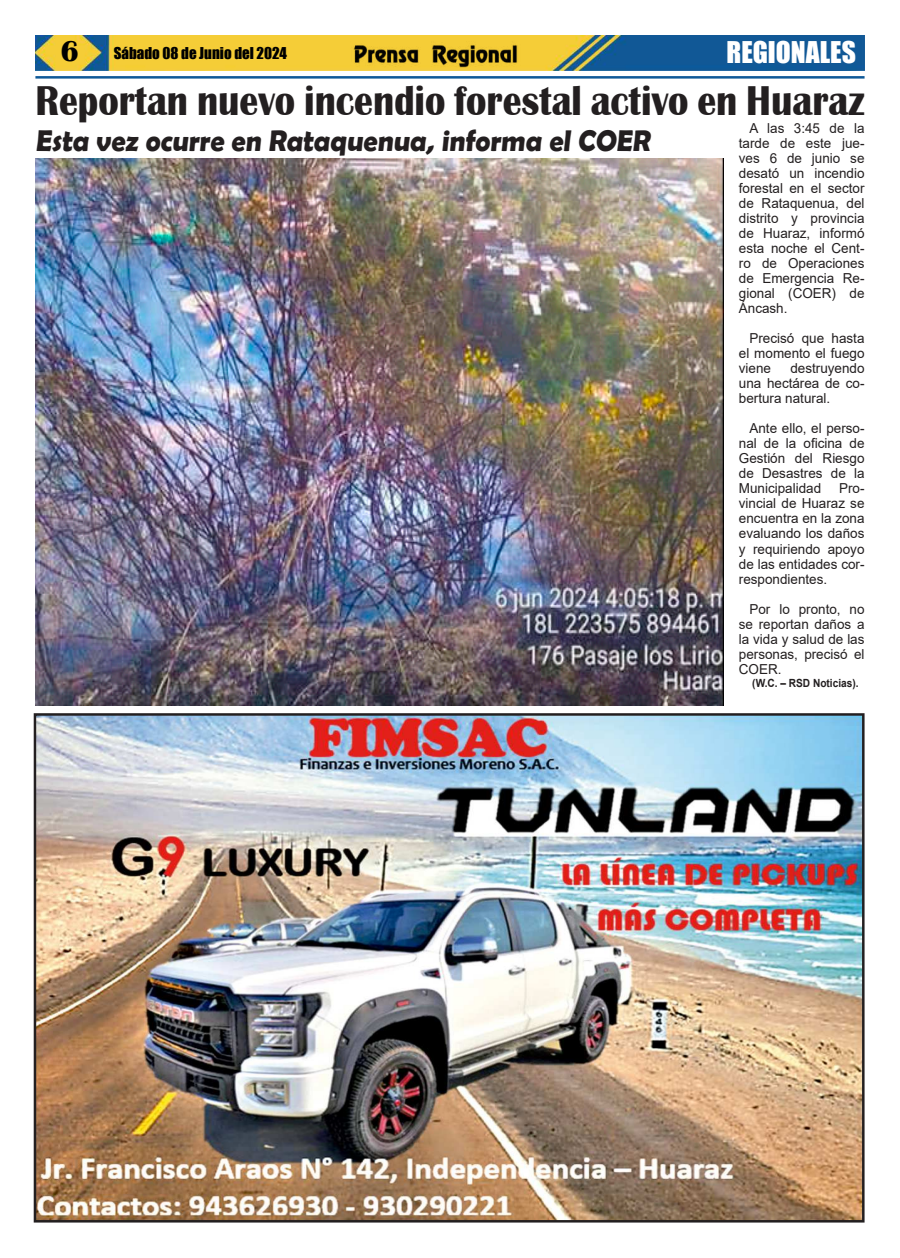
<style>
.page{position:relative;width:900px;height:1258px;background:#fff}
.page>*{position:absolute;margin:0;border:0;box-sizing:border-box;transform-origin:0 0}
.t1{font:700 42.88px "Britannic";color:#231f20;scale:.88 1}
.t2{font:700 30px "Berlin Sans FB Demi";color:#231f20;scale:.94 1}
.t3{font:27.5px "Impact";color:#fff}
.t4{font:15px "Impact";color:#000}
.t5{font:13.75px/15px "Arial";color:#231f20;text-align:justify}
.t6{font:700 11.25px "Arial";color:#231f20;scale:.9 1}
.s1{font-family:"Britannic";font-weight:700;font-size:30px}
</style>
<div class="page">
<img style="left:35px;top:35px;width:830px;height:36px">
<hr style="left:35px;top:76px;width:830px;height:3px;background:#0f5998">
<img style="left:351px;top:41px;width:169px;height:27px">
<img style="left:37px;top:716px;width:825px;height:503px">
<img style="left:35px;top:158px;width:689px;height:547px">
<p class="t4" style="left:61px;top:45px;width:228px"><span class="s1">6</span> Sábado 08 de Junio del 2024</p>
<h3 class="t3" style="left:727px;top:37px;width:131px">REGIONALES</h3>
<h1 class="t1" style="left:35px;top:86px;width:944px">Reportan nuevo incendio forestal activo en Huaraz</h1>
<p class="t5" style="left:739px;top:122px;width:127px;text-indent:11px">A las 3:45 de la tarde de este jue&shy;ves 6 de junio se desató un incendio forestal en el sector de Rataquenua, del distrito y provincia de Huaraz, informó esta noche el Cent&shy;ro de Operaciones de Emergencia Re&shy;gional (COER) de Áncash.</p>
<p class="t5" style="left:739px;top:332px;width:127px;text-indent:11px">Precisó que hasta el momento el fuego viene</p>
<h2 class="t2" style="left:35px;top:129px;width:658px">Esta vez ocurre en Rataquenua, informa el COER</h2>
<p class="t5" style="left:739px;top:362px;width:127px;text-indent:52px">destruyendo una hectárea de co&shy;bertura natural.</p>
<p class="t5" style="left:739px;top:422px;width:127px;text-indent:11px">Ante ello, el perso&shy;nal de la o昀椀cina de Gestión del Riesgo de Desastres de la Municipalidad</p>
<p class="t5" style="left:739px;top:482px;width:127px;text-indent:100px">Pro&shy;vincial de Huaraz se encuentra en la zona evaluando los daños y requiriendo apoyo de las entidades cor&shy;respondientes.</p>
<p class="t5" style="left:739px;top:602px;width:127px;text-indent:11px">Por lo pronto, no se reportan daños a la vida y salud de las personas, precisó el COER.</p>
<p class="t6" style="left:752px;top:679px;width:120px">(W.C. – RSD Noticias).</p>
</div>
